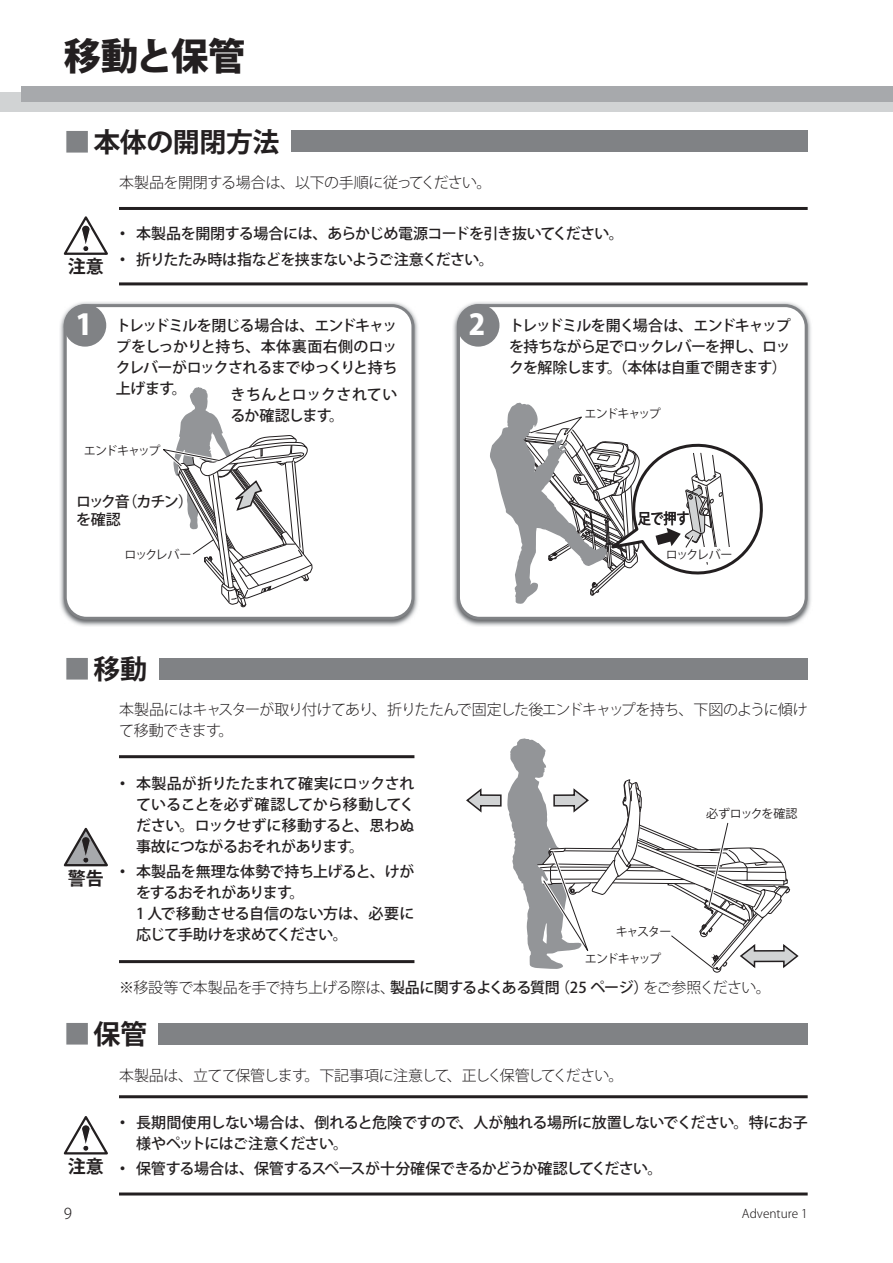
<style>
.page{position:relative;width:893px;height:1263px;background:#fff}
.page>*{position:absolute;margin:0;border:0;box-sizing:border-box;transform-origin:0 0}
.t1{font:37.5px "Koz Go Pro Heavy 90 msp RKSJ H";letter-spacing:-.04em;color:#231f20}
.t2{font:27px "Koz Go Pro Bold 90 msp RKSJ H";letter-spacing:-.015em;color:#231f20}
.t3{font:18px "Koz Go Pro Bold 90 msp RKSJ H";color:#231f20}
.t4{font:15px/21px "Koz Go Pro Medium 90 msp RKSJ H";letter-spacing:-.035em;color:#231f20}
.t5{font:15px/21px "Koz Go Pro Light 90 msp RKSJ H";letter-spacing:-.045em;color:#231f20}
.t6{font:15px "Koz Go Pro Light 90 msp RKSJ H";letter-spacing:-.025em;color:#231f20}
.t7{font:15px/21px "Koz Go Pro Medium 90 msp RKSJ H";letter-spacing:-.005em;color:#231f20}
.t8{font:15px/18px "Koz Go Pro Medium 90 msp RKSJ H";letter-spacing:-.1em;color:#231f20}
.t9{font:15px "Koz Go Pro Medium 90 msp RKSJ H";letter-spacing:-.035em;color:#231f20;scale:.88 1}
.t10{font:12px "Koz Go Pro Regular 90 msp RKSJ H";letter-spacing:-.12em;color:#231f20}
.t11{font:12px "Koz Go Pro Regular 90 msp RKSJ H";letter-spacing:-.1em;color:#231f20}
.t12{font:12px "Koz Go Pro Light 90 msp RKSJ H";color:#231f20}
.t13{font:12px "Koz Go Pro Regular 90 msp RKSJ H";letter-spacing:-.02em;color:#231f20}
.s1{color:#808285}
.s2{font-family:"Koz Go Pro Bold 90 msp RKSJ H"}
.s3{font-family:"Koz Go Pro Heavy 90 msp RKSJ H";font-size:28.5px;color:#fff}
.s4{font-family:"Koz Go Pro Medium 90 msp RKSJ H"}
.s5{font-family:"Koz Go Pro Bold 90 msp RKSJ H";font-size:18px}
</style>
<div class="page">
<div style="left:0;top:92px;width:893px;height:20px;background:#d1d3d4"></div>
<div style="left:21px;top:86px;width:872px;height:16px;background:#a7a9ac"></div>
<hr style="left:119px;top:207px;width:689px;height:3px;background:#231f20">
<hr style="left:119px;top:282px;width:689px;height:3px;background:#231f20">
<div style="left:291px;top:131px;width:517px;height:21px;background:#808285"></div>
<img style="left:60px;top:302px;width:358px;height:324px">
<div style="left:65px;top:306px;width:348px;height:312px;background:#fff;border-radius:21px"></div>
<div style="left:64px;top:304px;width:350px;height:316px;border:3px solid #808285;border-radius:21px"></div>
<div style="left:65px;top:306px;width:40px;height:39px;background:#808285;border-radius:50%"></div>
<div style="left:64px;top:304px;width:42px;height:43px;border:3px solid #808285;border-radius:50%"></div>
<svg style="left:63px;top:216px;width:45px;height:39px"></svg>
<img style="left:453px;top:302px;width:358px;height:324px">
<div style="left:458px;top:306px;width:348px;height:312px;background:#fff;border-radius:21px"></div>
<div style="left:457px;top:304px;width:351px;height:316px;border:3px solid #808285;border-radius:21px"></div>
<div style="left:458px;top:306px;width:40px;height:39px;background:#808285;border-radius:50%"></div>
<div style="left:457px;top:304px;width:42px;height:43px;border:3px solid #808285;border-radius:50%"></div>
<hr style="left:119px;top:755px;width:295px;height:3px;background:#231f20">
<hr style="left:119px;top:960px;width:295px;height:3px;background:#231f20">
<div style="left:159px;top:658px;width:649px;height:21px;background:#808285"></div>
<svg style="left:63px;top:827px;width:45px;height:40px"></svg>
<hr style="left:119px;top:1095px;width:689px;height:3px;background:#231f20">
<hr style="left:119px;top:1193px;width:689px;height:3px;background:#231f20">
<div style="left:158px;top:1023px;width:650px;height:21px;background:#808285"></div>
<svg style="left:63px;top:1116px;width:45px;height:39px"></svg>
<svg style="left:490px;top:403px;width:273px;height:201px"></svg>
<svg style="left:466px;top:738px;width:333px;height:235px"></svg>
<svg style="left:163px;top:387px;width:149px;height:221px"></svg>
<h1 class="t1" style="left:64px;top:42px;width:183px">移動と保管</h1>
<h2 class="t2" style="left:64px;top:131px;width:217px"><span class="s1">■</span>本体の開閉方法</h2>
<p class="t6" style="left:119px;top:177px;width:374px">本製品を開閉する場合は、以下の手順に従ってください。</p>
<p class="t4" style="left:115px;top:223px;width:510px;line-height:25.2px"><span class="s2">・</span> 本製品を開閉する場合には、あらかじめ電源コードを引き抜いてください。<span class="s2">・</span> 折りたたみ時は指などを挟まないようご注意ください。</p>
<p class="t3" style="left:68px;top:260px;width:37px">注意</p>
<p class="t4" style="left:116px;top:317px;width:283px;text-align:justify;text-indent:-40px"><span class="s3">1</span> トレッドミルを閉じる場合は、エンドキャップをしっかりと持ち、本体裏面右側のロックレバーがロックされるまでゆっくりと持ち上げます。</p>
<p class="t7" style="left:231px;top:386px;width:168px">きちんとロックされているか確認します。</p>
<p class="t10" style="left:84px;top:446px;width:78px">エンドキャップ</p>
<p class="t8" style="left:76px;top:495px;width:118px">ロック音（カチン）を確認</p>
<p class="t11" style="left:125px;top:550px;width:68px">ロックレバー</p>
<p class="t4" style="left:509px;top:317px;width:283px;text-align:justify;text-indent:-40px"><span class="s3">2</span> トレッドミルを開く場合は、エンドキャップを持ちながら足でロックレバーを押し、ロックを解除します。（本体は自重で開きます）</p>
<p class="t10" style="left:584px;top:409px;width:78px">エンドキャップ</p>
<p class="t9" style="left:638px;top:513px;width:60px">足で押す</p>
<p class="t11" style="left:666px;top:550px;width:68px">ロックレバー</p>
<h2 class="t2" style="left:64px;top:658px;width:85px"><span class="s1">■</span>移動</h2>
<p class="t5" style="left:119px;top:701px;width:690px">本製品にはキャスターが取り付けてあり、折りたたんで固定した後エンドキャップを持ち、下図のように傾けて移動できます。</p>
<p class="t4" style="left:136px;top:775px;width:280px;text-align:justify;text-indent:-21px"><span class="s2">・</span> 本製品が折りたたまれて確実にロックされていることを必ず確認してから移動してください。ロックせずに移動すると、思わぬ事故につながるおそれがあります。</p>
<p class="t4" style="left:136px;top:863px;width:280px;text-indent:-21px"><span class="s2">・</span> 本製品を無理な体勢で持ち上げると、けがをするおそれがあります。<br>1 人で移動させる自信のない方は、必要に応じて手助けを求めてください。</p>
<p class="t5" style="left:119px;top:979px;width:653px">※移設等で本製品を手で持ち上げる際は、<span class="s4">製品に関するよくある質問（25 ページ）</span>をご参照ください。</p>
<p class="t13" style="left:706px;top:809px;width:93px">必ずロックを確認</p>
<p class="t3" style="left:68px;top:871px;width:37px">警告</p>
<p class="t11" style="left:616px;top:927px;width:57px">キャスター</p>
<p class="t10" style="left:585px;top:954px;width:78px">エンドキャップ</p>
<h2 class="t2" style="left:64px;top:1024px;width:85px"><span class="s1">■</span>保管</h2>
<p class="t5" style="left:119px;top:1067px;width:506px">本製品は、立てて保管します。下記事項に注意して、正しく保管してください。</p>
<p class="t4" style="left:136px;top:1114px;width:673px;text-indent:-21px"><span class="s2">・</span> 長期間使用しない場合は、倒れると危険ですので、人が触れる場所に放置しないでください。特にお子様やペットにはご注意ください。</p>
<p class="t4" style="left:68px;top:1160px;width:596px"><span class="s5">注意</span> <span class="s2">・</span> 保管する場合は、保管するスペースが十分確保できるかどうか確認してください。</p>
<p class="t5" style="left:64px;top:1205px;width:10px">9</p>
<p class="t12" style="left:742px;top:1209px;width:67px">Adventure 1</p>
</div>
